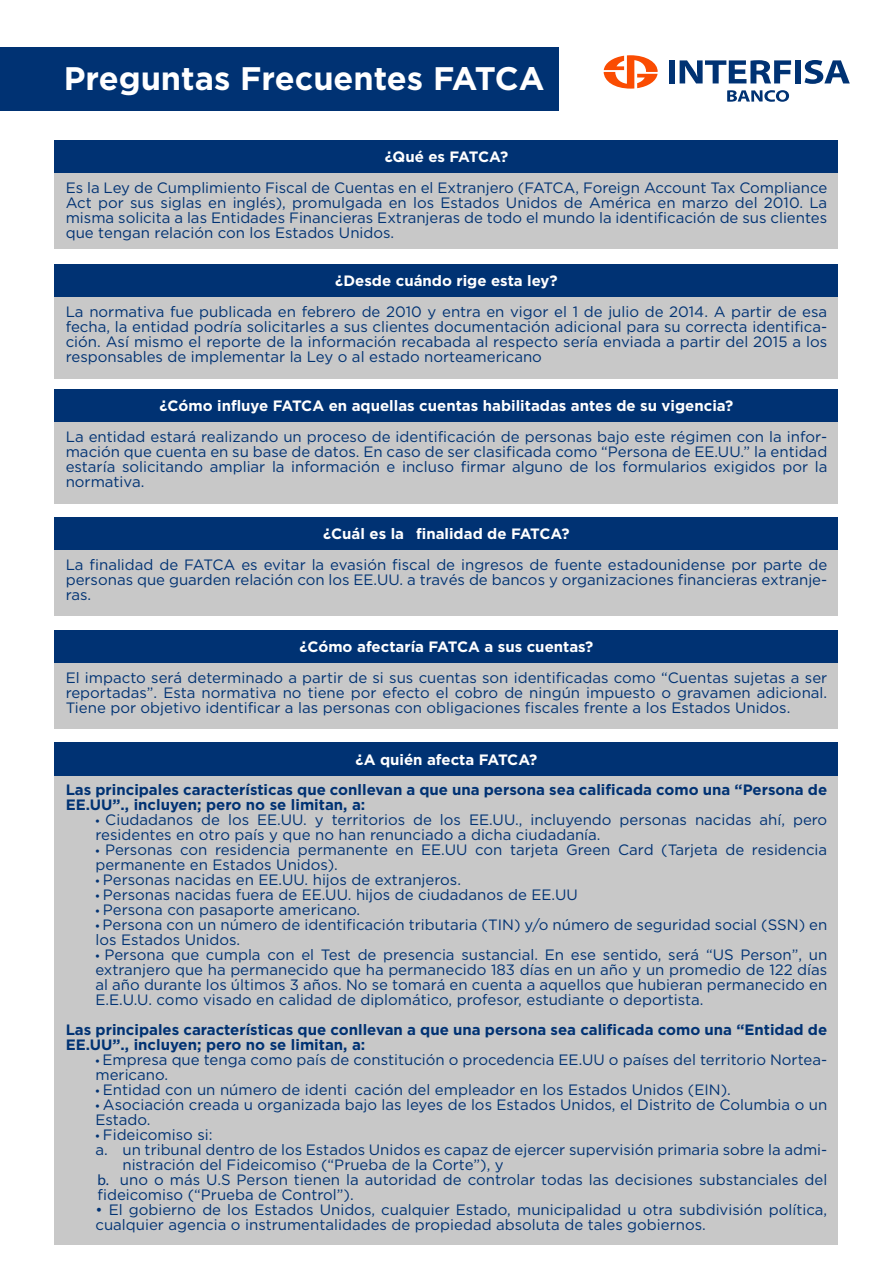
<style>
.page{position:relative;width:893px;height:1263px;background:#fff}
.page>*{position:absolute;margin:0;border:0;box-sizing:border-box;transform-origin:0 0}
.t1{font:700 32.55px "Gotham";color:#fff}
.t2{font:15px/15px "Gotham";color:#003273;text-align:justify}
.t3{font:700 15px/15px "Gotham";color:#003273}
.t4{font:700 15px "Gotham";color:#fff}
.s1{font-family:"Myriad Pro"}
</style>
<div class="page">
<svg style="left:604px;top:55px;width:54px;height:34px"></svg>
<div style="left:669px;top:60px;width:6px;height:23px;background:#003273"></div>
<svg style="left:680px;top:60px;width:111px;height:23px"></svg>
<div style="left:795px;top:60px;width:6px;height:23px;background:#003273"></div>
<svg style="left:804px;top:60px;width:46px;height:24px"></svg>
<svg style="left:727px;top:90px;width:62px;height:12px"></svg>
<div style="left:0;top:47px;width:559px;height:63px;background:#003273"></div>
<div style="left:55px;top:141px;width:783px;height:33px;background:#003273"></div>
<div style="left:55px;top:174px;width:783px;height:75px;background:#c8c8c8"></div>
<div style="left:55px;top:264px;width:783px;height:33px;background:#003273"></div>
<div style="left:55px;top:297px;width:783px;height:81px;background:#c8c8c8"></div>
<div style="left:55px;top:390px;width:783px;height:33px;background:#003273"></div>
<div style="left:55px;top:423px;width:783px;height:81px;background:#c8c8c8"></div>
<div style="left:55px;top:518px;width:783px;height:33px;background:#003273"></div>
<div style="left:55px;top:551px;width:783px;height:65px;background:#c8c8c8"></div>
<div style="left:55px;top:630px;width:783px;height:33px;background:#003273"></div>
<div style="left:55px;top:663px;width:783px;height:65px;background:#c8c8c8"></div>
<div style="left:55px;top:743px;width:783px;height:33px;background:#003273"></div>
<div style="left:55px;top:776px;width:783px;height:468px;background:#c8c8c8"></div>
<h1 class="t1" style="left:64px;top:59px;width:482px">Preguntas Frecuentes FATCA</h1>
<p class="t4" style="left:385px;top:148px;width:125px">¿Qué es FATCA?</p>
<p class="t2" style="left:66px;top:180px;width:763px">Es la Ley de Cumplimiento Fiscal de Cuentas en el Extranjero (FATCA, Foreign Account Tax Compliance Act por sus siglas en inglés), promulgada en los Estados Unidos de América en marzo del 2010. La misma solicita a las Entidades Financieras Extranjeras de todo el mundo la identificación de sus clientes que tengan relación con los Estados Unidos.</p>
<p class="t4" style="left:335px;top:272px;width:224px">¿Desde cuándo rige esta ley?</p>
<p class="t2" style="left:66px;top:304px;width:763px">La normativa fue publicada en febrero de 2010 y entra en vigor el 1 de julio de 2014. A partir de esa fecha, la entidad podría solicitarles a sus clientes documentación adicional para su correcta identifica&shy;ción. Así mismo el reporte de la información recabada al respecto sería enviada a partir del 2015 a los responsables de implementar la Ley o al estado norteamericano</p>
<p class="t4" style="left:160px;top:397px;width:575px">¿Cómo influye FATCA en aquellas cuentas habilitadas antes de su vigencia?</p>
<p class="t2" style="left:66px;top:429px;width:763px">La entidad estará realizando un proceso de identificación de personas bajo este régimen con la infor&shy;mación que cuenta en su base de datos. En caso de ser clasificada como “Persona de EE.UU.” la entidad estaría solicitando ampliar la información e incluso firmar alguno de los formularios exigidos por la normativa.</p>
<p class="t4" style="left:323px;top:525px;width:248px">¿Cuál es la finalidad de FATCA?</p>
<p class="t2" style="left:66px;top:557px;width:763px">La finalidad de FATCA es evitar la evasión fiscal de ingresos de fuente estadounidense por parte de personas que guarden relación con los EE.UU. a través de bancos y organizaciones financieras extranje&shy;ras.</p>
<p class="t4" style="left:299px;top:638px;width:295px">¿Cómo afectaría FATCA a sus cuentas?</p>
<p class="t2" style="left:66px;top:670px;width:763px">El impacto será determinado a partir de si sus cuentas son identificadas como “Cuentas sujetas a ser reportadas”. Esta normativa no tiene por efecto el cobro de ningún impuesto o gravamen adicional.<br>Tiene por objetivo identificar a las personas con obligaciones fiscales frente a los Estados Unidos.</p>
<p class="t4" style="left:355px;top:750px;width:183px">¿A quién afecta FATCA?</p>
<p class="t3" style="left:66px;top:782px;width:763px">Las principales características que conllevan a que una persona sea calificada como una “Persona de<br>EE.UU”., incluyen; pero no se limitan, a:</p>
<p class="t2" style="left:95px;top:812px;width:733px"><span class="s1">•</span> Ciudadanos de los EE.UU. y territorios de los EE.UU., incluyendo personas nacidas ahí, pero residentes en otro país y que no han renunciado a dicha ciudadanía.</p>
<p class="t2" style="left:95px;top:842px;width:733px"><span class="s1">•</span> Personas con residencia permanente en EE.UU con tarjeta Green Card (Tarjeta de residencia permanente en Estados Unidos).</p>
<p class="t2" style="left:95px;top:872px;width:367px"><span class="s1">•</span> Personas nacidas en EE.UU. hijos de extranjeros.</p>
<p class="t2" style="left:95px;top:887px;width:484px"><span class="s1">•</span> Personas nacidas fuera de EE.UU. hijos de ciudadanos de EE.UU</p>
<p class="t2" style="left:95px;top:902px;width:266px"><span class="s1">•</span> Persona con pasaporte americano.</p>
<p class="t2" style="left:95px;top:917px;width:733px"><span class="s1">•</span> Persona con un número de identificación tributaria (TIN) y/o número de seguridad social (SSN) en los Estados Unidos.</p>
<p class="t2" style="left:95px;top:947px;width:733px"><span class="s1">•</span> Persona que cumpla con el Test de presencia sustancial. En ese sentido, será “US Person”, un extranjero que ha permanecido que ha permanecido 183 días en un año y un promedio de 122 días al año durante los últimos 3 años. No se tomará en cuenta a aquellos que hubieran permanecido en E.E.U.U. como visado en calidad de diplomático, profesor, estudiante o deportista.</p>
<p class="t3" style="left:66px;top:1022px;width:763px">Las principales características que conllevan a que una persona sea calificada como una “Entidad de<br>EE.UU”., incluyen; pero no se limitan, a:</p>
<p class="t2" style="left:95px;top:1052px;width:733px"><span class="s1">•</span> Empresa que tenga como país de constitución o procedencia EE.UU o países del territorio Nortea&shy;mericano.</p>
<p class="t2" style="left:95px;top:1082px;width:637px"><span class="s1">•</span> Entidad con un número de identi cación del empleador en los Estados Unidos (EIN).</p>
<p class="t2" style="left:95px;top:1097px;width:733px"><span class="s1">•</span> Asociación creada u organizada bajo las leyes de los Estados Unidos, el Distrito de Columbia o un<br>Estado.</p>
<p class="t2" style="left:95px;top:1127px;width:119px"><span class="s1">•</span> Fideicomiso si:</p>
<p class="t2" style="left:95px;top:1142px;width:733px">a. un tribunal dentro de los Estados Unidos es capaz de ejercer supervisión primaria sobre la admi-</p>
<p class="t2" style="left:122px;top:1157px;width:383px">nistración del Fideicomiso (“Prueba de la Corte”), y</p>
<p class="t2" style="left:98px;top:1172px;width:731px"><span class="s1">b.</span> uno o más U.S Person tienen la autoridad de controlar todas las decisiones substanciales del</p>
<p class="t2" style="left:98px;top:1187px;width:258px">fideicomiso (“Prueba de Control”).</p>
<p class="t2" style="left:95px;top:1202px;width:733px">• El gobierno de los Estados Unidos, cualquier Estado, municipalidad u otra subdivisión política, cualquier agencia o instrumentalidades de propiedad absoluta de tales gobiernos.</p>
</div>
